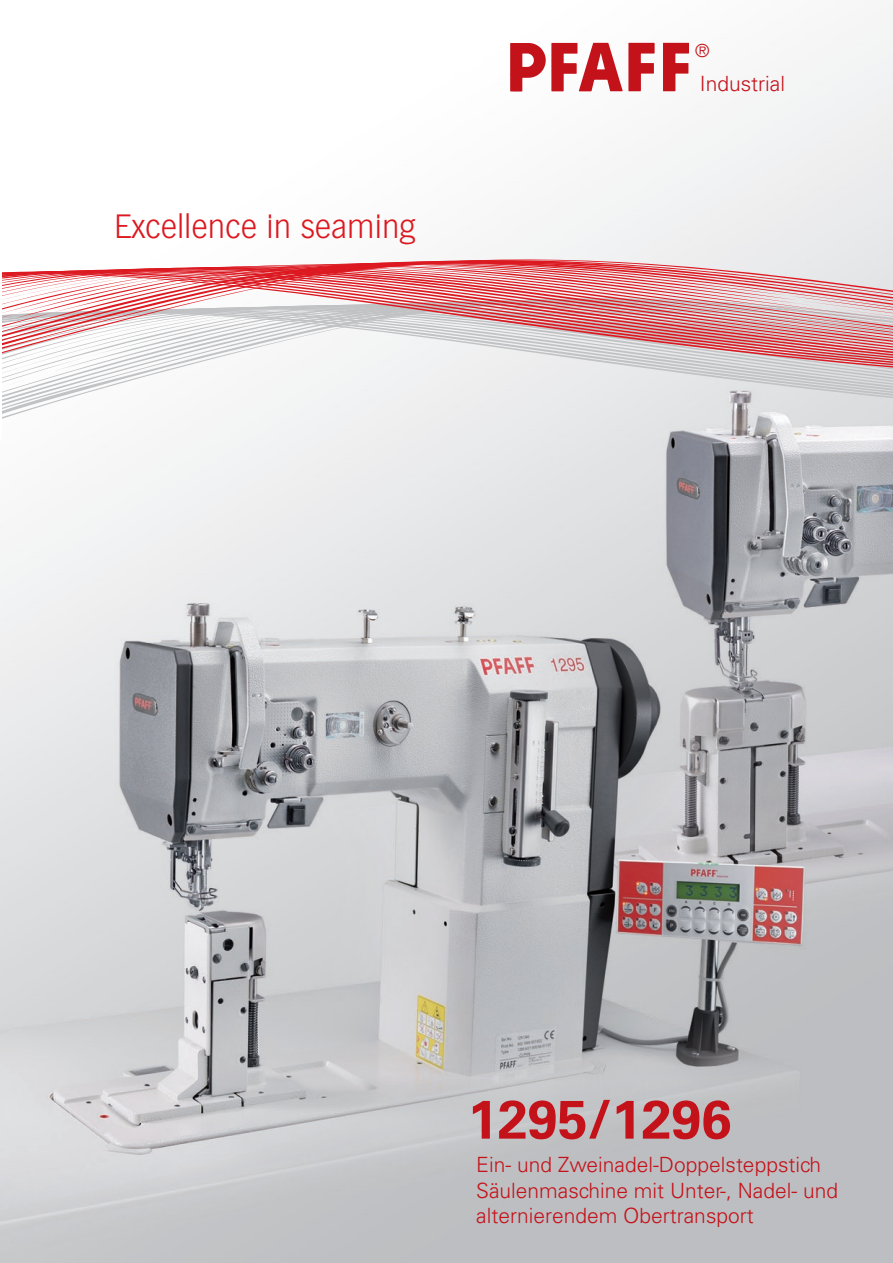
<style>
.page{position:relative;width:893px;height:1263px;background:#fff}
.page>*{position:absolute;margin:0;border:0;box-sizing:border-box;transform-origin:0 0}
.t1{font:700 54px "Univers";color:#c4121a}
.t2{font:200 32.7px "Hamburg";color:#dc1820}
.t3{font:300 21px/25.2px "Univers";color:#c4121a}
.t4{font:300 18px "Univers";color:#c4121a}
</style>
<div class="page">
<img style="left:0;top:8px;width:893px;height:1255px">
<svg style="left:2px;top:415px;width:891px;height:23px;fill:#eeeeef"></svg>
<svg style="left:2px;top:249px;width:891px;height:162px"></svg>
<hr style="left:0;top:248px;width:2px;height:190px;background:#fff">
<img style="left:510px;top:43px;width:179px;height:49px">
<p class="t2" style="left:114px;top:205px;width:302px">Excellence in seaming</p>
<p class="t4" style="left:695px;top:40px;width:16px">®</p>
<p class="t3" style="left:700px;top:71px;width:87px">Industrial</p>
<p class="t1" style="left:468px;top:1088px;width:265px">1295/1296</p>
<p class="t3" style="left:476px;top:1152px;width:363px">Ein- und Zweinadel-Doppelsteppstich<br>Säulenmaschine mit Unter-, Nadel- und alternierendem Obertransport</p>
</div>
